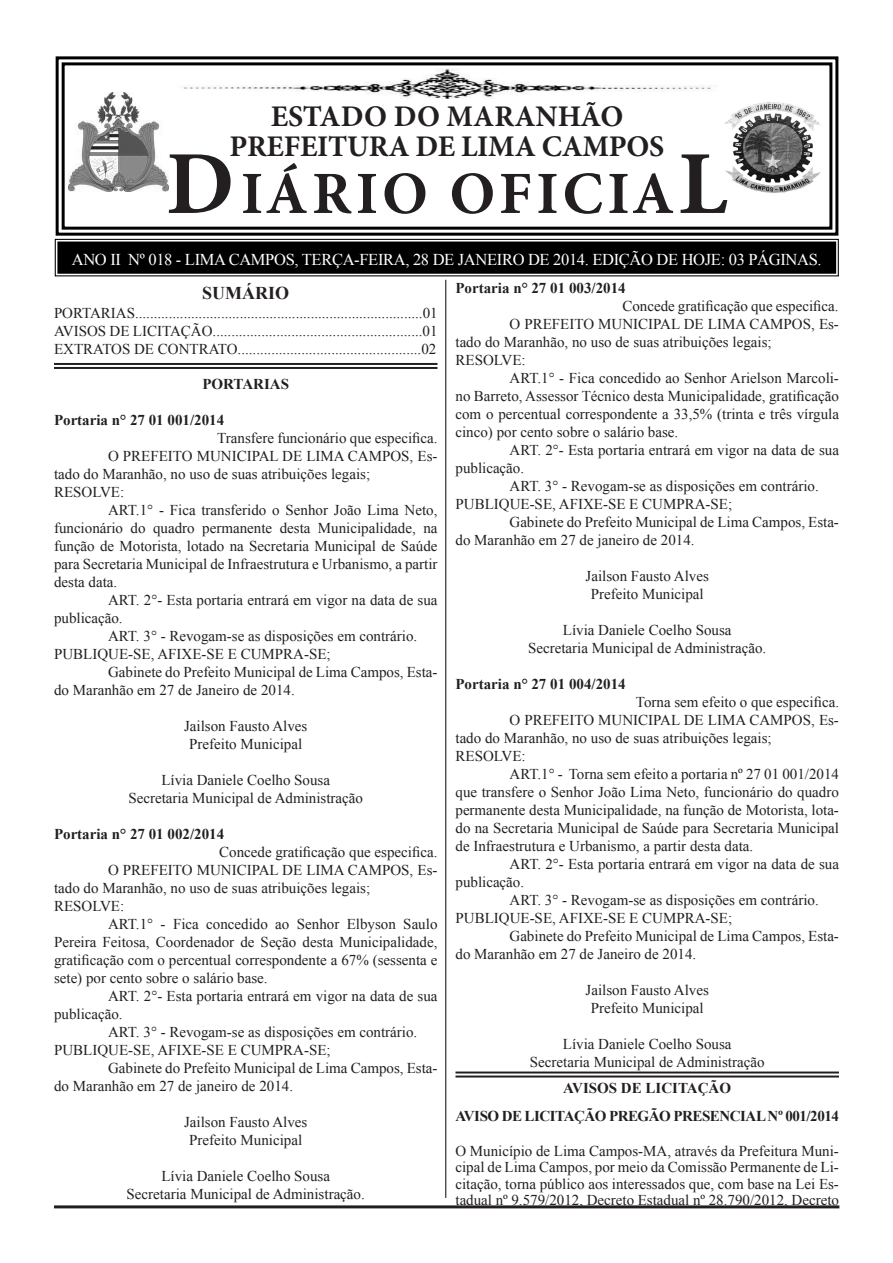
<style>
.page{position:relative;width:893px;height:1263px;background:#fff}
.page>*{position:absolute;margin:0;border:0;box-sizing:border-box;transform-origin:0 0}
.t1{font:700 60px "Minion Pro";letter-spacing:.06em;color:#231f20}
.t2{font:700 30px "Minion Pro";letter-spacing:-.01em;color:#231f20}
.t3{font:700 18px "Times New Roman";color:#231f20}
.t4{font:16.5px "Times New Roman";letter-spacing:-.02em;color:#fff}
.t5{font:15px/18px "Times New Roman";color:#231f20}
.t6{font:700 15px "Times New Roman";color:#231f20}
.t7{font:700 15px "Times New Roman";letter-spacing:-.03em;color:#231f20}
.s1{font-size:90px}
</style>
<div class="page">
<svg style="left:55px;top:56px;width:784px;height:180px"></svg>
<div style="left:62px;top:62px;width:770px;height:168px;border:3px solid #000"></div>
<svg style="left:54px;top:238px;width:785px;height:39px;background:#242424"></svg>
<div style="left:57px;top:241px;width:779px;height:33px;border:2px solid #000"></div>
<div style="left:61px;top:245px;width:771px;height:25px;border:1px solid #000"></div>
<img style="left:717px;top:97px;width:108px;height:103px">
<hr style="left:54px;top:1205px;width:785px;height:3px;background:#231f20">
<img style="left:68px;top:93px;width:101px;height:98px">
<img style="left:170px;top:69px;width:552px;height:30px">
<hr style="left:54px;top:363px;width:383px;height:2px;background:#231f20">
<hr style="left:54px;top:367px;width:383px;height:2px;background:#231f20">
<hr style="left:445px;top:280px;width:1px;height:918px;background:#231f20">
<hr style="left:455px;top:1071px;width:384px;height:2px;background:#231f20">
<hr style="left:455px;top:1075px;width:384px;height:2px;background:#231f20">
<p class="t2" style="left:271px;top:95px;width:354px">ESTADO DO MARANHÃO</p>
<p class="t2" style="left:230px;top:125px;width:436px">PREFEITURA DE LIMA CAMPOS</p>
<p class="t1" style="left:166px;top:151px;width:563px"><span class="s1">D</span>IÁRIO OFICIA<span class="s1">L</span></p>
<p class="t4" style="left:72px;top:249px;width:751px">ANO II Nº 018 - LIMA CAMPOS, TERÇA-FEIRA, 28 DE JANEIRO DE 2014. EDIÇÃO DE HOJE: 03 PÁGINAS.</p>
<p class="t3" style="left:202px;top:280px;width:88px">SUMÁRIO</p>
<p class="t5" style="left:54px;top:303px;width:385px">PORTARIAS.............................................................................01</p>
<p class="t5" style="left:54px;top:321px;width:385px">AVISOS DE LICITAÇÃO........................................................01</p>
<p class="t5" style="left:54px;top:339px;width:384px">EXTRATOS DE CONTRATO.................................................02</p>
<p class="t6" style="left:202px;top:373px;width:88px">PORTARIAS</p>
<p class="t6" style="left:54px;top:409px;width:172px">Portaria n° 27 01 001/2014</p>
<p class="t5" style="left:217px;top:428px;width:222px">Transfere funcionário que especifica.</p>
<p class="t5" style="left:54px;top:446px;width:385px;text-indent:54px">O PREFEITO MUNICIPAL DE LIMA CAMPOS, Es&shy;tado do Maranhão, no uso de suas atribuições legais;</p>
<p class="t5" style="left:54px;top:482px;width:72px">RESOLVE:</p>
<p class="t5" style="left:54px;top:500px;width:385px;text-align:justify;text-indent:54px">ART.1° - Fica transferido o Senhor João Lima Neto, funcionário do quadro permanente desta Municipalidade, na função de Motorista, lotado na Secretaria Municipal de Saúde para Secretaria Municipal de Infraestrutura e Urbanismo, a partir desta data.</p>
<p class="t5" style="left:54px;top:590px;width:385px;text-indent:54px">ART. 2°- Esta portaria entrará em vigor na data de sua publicação.</p>
<p class="t5" style="left:108px;top:626px;width:311px">ART. 3° - Revogam-se as disposições em contrário.</p>
<p class="t5" style="left:54px;top:644px;width:278px">PUBLIQUE-SE, AFIXE-SE E CUMPRA-SE;</p>
<p class="t5" style="left:54px;top:662px;width:385px;text-indent:54px">Gabinete do Prefeito Municipal de Lima Campos, Esta&shy;do Maranhão em 27 de Janeiro de 2014.</p>
<p class="t5" style="left:184px;top:716px;width:125px">Jailson Fausto Alves</p>
<p class="t5" style="left:189px;top:734px;width:114px">Prefeito Municipal</p>
<p class="t5" style="left:161px;top:770px;width:170px">Lívia Daniele Coelho Sousa</p>
<p class="t5" style="left:128px;top:788px;width:236px">Secretaria Municipal de Administração</p>
<p class="t6" style="left:54px;top:823px;width:172px">Portaria n° 27 01 002/2014</p>
<p class="t5" style="left:219px;top:842px;width:220px">Concede gratificação que especifica.</p>
<p class="t5" style="left:54px;top:860px;width:385px;text-indent:54px">O PREFEITO MUNICIPAL DE LIMA CAMPOS, Es&shy;tado do Maranhão, no uso de suas atribuições legais;</p>
<p class="t5" style="left:54px;top:896px;width:72px">RESOLVE:</p>
<p class="t5" style="left:54px;top:914px;width:385px;text-align:justify;text-indent:54px">ART.1° - Fica concedido ao Senhor Elbyson Saulo Pereira Feitosa, Coordenador de Seção desta Municipalidade, gratificação com o percentual correspondente a 67% (sessenta e sete) por cento sobre o salário base.</p>
<p class="t5" style="left:54px;top:986px;width:385px;text-indent:54px">ART. 2°- Esta portaria entrará em vigor na data de sua publicação.</p>
<p class="t5" style="left:108px;top:1022px;width:311px">ART. 3° - Revogam-se as disposições em contrário.</p>
<p class="t5" style="left:54px;top:1040px;width:278px">PUBLIQUE-SE, AFIXE-SE E CUMPRA-SE;</p>
<p class="t5" style="left:54px;top:1058px;width:385px;text-indent:54px">Gabinete do Prefeito Municipal de Lima Campos, Esta&shy;do Maranhão em 27 de janeiro de 2014.</p>
<p class="t5" style="left:184px;top:1112px;width:125px">Jailson Fausto Alves</p>
<p class="t5" style="left:189px;top:1130px;width:114px">Prefeito Municipal</p>
<p class="t5" style="left:161px;top:1166px;width:170px">Lívia Daniele Coelho Sousa</p>
<p class="t5" style="left:127px;top:1184px;width:240px">Secretaria Municipal de Administração.</p>
<p class="t6" style="left:455px;top:278px;width:172px">Portaria n° 27 01 003/2014</p>
<p class="t5" style="left:622px;top:297px;width:218px">Concede gratificação que especifica.</p>
<p class="t5" style="left:455px;top:315px;width:385px;text-indent:54px">O PREFEITO MUNICIPAL DE LIMA CAMPOS, Es&shy;tado do Maranhão, no uso de suas atribuições legais;</p>
<p class="t5" style="left:455px;top:351px;width:72px">RESOLVE:</p>
<p class="t5" style="left:455px;top:369px;width:385px;text-align:justify;text-indent:54px">ART.1° - Fica concedido ao Senhor Arielson Marcoli&shy;no Barreto, Assessor Técnico desta Municipalidade, gratificação com o percentual correspondente a 33,5% (trinta e três vírgula cinco) por cento sobre o salário base.</p>
<p class="t5" style="left:455px;top:441px;width:385px;text-indent:54px">ART. 2°- Esta portaria entrará em vigor na data de sua publicação.</p>
<p class="t5" style="left:509px;top:477px;width:311px">ART. 3° - Revogam-se as disposições em contrário.</p>
<p class="t5" style="left:455px;top:495px;width:278px">PUBLIQUE-SE, AFIXE-SE E CUMPRA-SE;</p>
<p class="t5" style="left:455px;top:513px;width:385px;text-indent:54px">Gabinete do Prefeito Municipal de Lima Campos, Esta&shy;do Maranhão em 27 de janeiro de 2014.</p>
<p class="t5" style="left:586px;top:567px;width:125px">Jailson Fausto Alves</p>
<p class="t5" style="left:591px;top:585px;width:114px">Prefeito Municipal</p>
<p class="t5" style="left:563px;top:621px;width:170px">Lívia Daniele Coelho Sousa</p>
<p class="t5" style="left:528px;top:639px;width:240px">Secretaria Municipal de Administração.</p>
<p class="t6" style="left:455px;top:674px;width:172px">Portaria n° 27 01 004/2014</p>
<p class="t5" style="left:636px;top:693px;width:205px">Torna sem efeito o que especifica.</p>
<p class="t5" style="left:455px;top:711px;width:385px;text-indent:54px">O PREFEITO MUNICIPAL DE LIMA CAMPOS, Es&shy;tado do Maranhão, no uso de suas atribuições legais;</p>
<p class="t5" style="left:455px;top:747px;width:72px">RESOLVE:</p>
<p class="t5" style="left:455px;top:765px;width:385px;text-align:justify;text-indent:54px">ART.1° - Torna sem efeito a portaria nº 27 01 001/2014 que transfere o Senhor João Lima Neto, funcionário do quadro permanente desta Municipalidade, na função de Motorista, lota&shy;do na Secretaria Municipal de Saúde para Secretaria Municipal de Infraestrutura e Urbanismo, a partir desta data.</p>
<p class="t5" style="left:455px;top:855px;width:385px;text-indent:54px">ART. 2°- Esta portaria entrará em vigor na data de sua publicação.</p>
<p class="t5" style="left:509px;top:891px;width:311px">ART. 3° - Revogam-se as disposições em contrário.</p>
<p class="t5" style="left:455px;top:909px;width:278px">PUBLIQUE-SE, AFIXE-SE E CUMPRA-SE;</p>
<p class="t5" style="left:455px;top:927px;width:385px;text-indent:54px">Gabinete do Prefeito Municipal de Lima Campos, Esta&shy;do Maranhão em 27 de Janeiro de 2014.</p>
<p class="t5" style="left:586px;top:981px;width:125px">Jailson Fausto Alves</p>
<p class="t5" style="left:591px;top:999px;width:114px">Prefeito Municipal</p>
<p class="t5" style="left:563px;top:1035px;width:170px">Lívia Daniele Coelho Sousa</p>
<p class="t5" style="left:530px;top:1053px;width:236px">Secretaria Municipal de Administração</p>
<p class="t6" style="left:563px;top:1077px;width:169px">AVISOS DE LICITAÇÃO</p>
<p class="t7" style="left:455px;top:1106px;width:385px">AVISO DE LICITAÇÃO PREGÃO PRESENCIAL Nº 001/2014</p>
<p class="t5" style="left:455px;top:1142px;width:385px;line-height:16.5px;text-align:justify">O Município de Lima Campos-MA, através da Prefeitura Muni&shy;cipal de Lima Campos, por meio da Comissão Permanente de Li&shy;citação, torna público aos interessados que, com base na Lei Es&shy;tadual nº 9.579/2012, Decreto Estadual nº 28.790/2012, Decreto</p>
</div>
